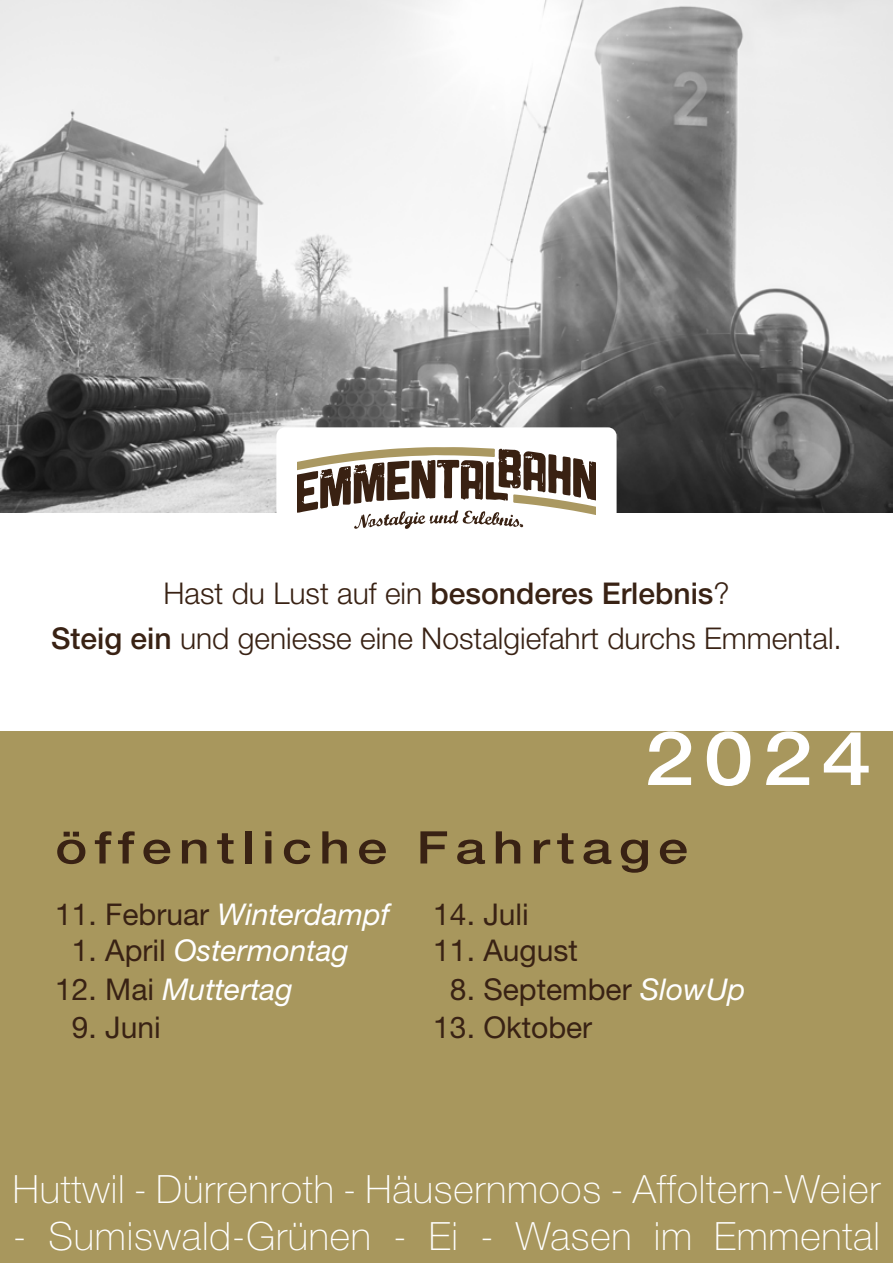
<style>
.page{position:relative;width:893px;height:1263px;background:#fff}
.page>*{position:absolute;margin:0;border:0;box-sizing:border-box;transform-origin:0 0}
.t1{font:500 75px "Helvetica Neue LT Std";color:#fff;scale:1.2 1}
.t2{font:500 45px "Helvetica Neue LT Std";letter-spacing:.13em;color:#392214;scale:1.2 1}
.t3{font:100 39px "Helvetica Neue LT Std";letter-spacing:.02em;color:#fff}
.t4{font:300 30px/44.5px "Helvetica Neue LT Std";color:#392214;text-align:center}
.t5{font:italic 30px "Helvetica Neue LT Std";color:#fff}
.t6{font:30px "Helvetica Neue LT Std";color:#392214}
.s1{font-weight:500}
.s2{font-style:normal;color:#392214}
.s3{font-style:normal;color:#a8975e}
.s4{color:#a8975e}
.s5{font-style:italic;color:#fff}
</style>
<div class="page">
<div style="left:0;top:731px;width:893px;height:532px;background:#a8975d"></div>
<img style="left:0;top:0;width:893px;height:512px">
<div style="left:276px;top:427px;width:341px;height:118px;background:#fff;border-radius:9px"></div>
<svg style="left:298px;top:447px;width:297px;height:82px"></svg>
<p class="t4" style="left:51px;top:570px;width:792px">Hast du Lust auf ein <span class="s1">besonderes Erlebnis</span>?<br><span class="s1">Steig ein</span> und geniesse eine Nostalgiefahrt durchs Emmental.</p>
<h1 class="t1" style="left:644px;top:713px;width:191px">2024</h1>
<h2 class="t2" style="left:55px;top:821px;width:529px">öffentliche Fahrtage</h2>
<p class="t5" style="left:55px;top:897px;width:336px"><span class="s2">11. Februar</span> Winterdampf</p>
<p class="t6" style="left:433px;top:897px;width:97px">14. Juli</p>
<p class="t5" style="left:55px;top:933px;width:295px"><span class="s3">0</span><span class="s2">1. April</span> Ostermontag</p>
<p class="t6" style="left:433px;top:933px;width:146px">11. August</p>
<p class="t5" style="left:55px;top:971px;width:239px"><span class="s2">12. Mai</span> Muttertag</p>
<p class="t6" style="left:433px;top:971px;width:314px"><span class="s4">0</span>8. September <span class="s5">SlowUp</span></p>
<p class="t6" style="left:55px;top:1009px;width:107px"><span class="s4">0</span>9. Juni</p>
<p class="t6" style="left:433px;top:1009px;width:160px">13. Oktober</p>
<h3 class="t3" style="left:13px;top:1167px;width:869px">Huttwil - Dürrenroth - Häusernmoos - Affoltern-Weier</h3>
<h3 class="t3" style="left:13px;top:1214px;width:869px">- Sumiswald-Grünen - Ei - Wasen im Emmental</h3>
</div>
